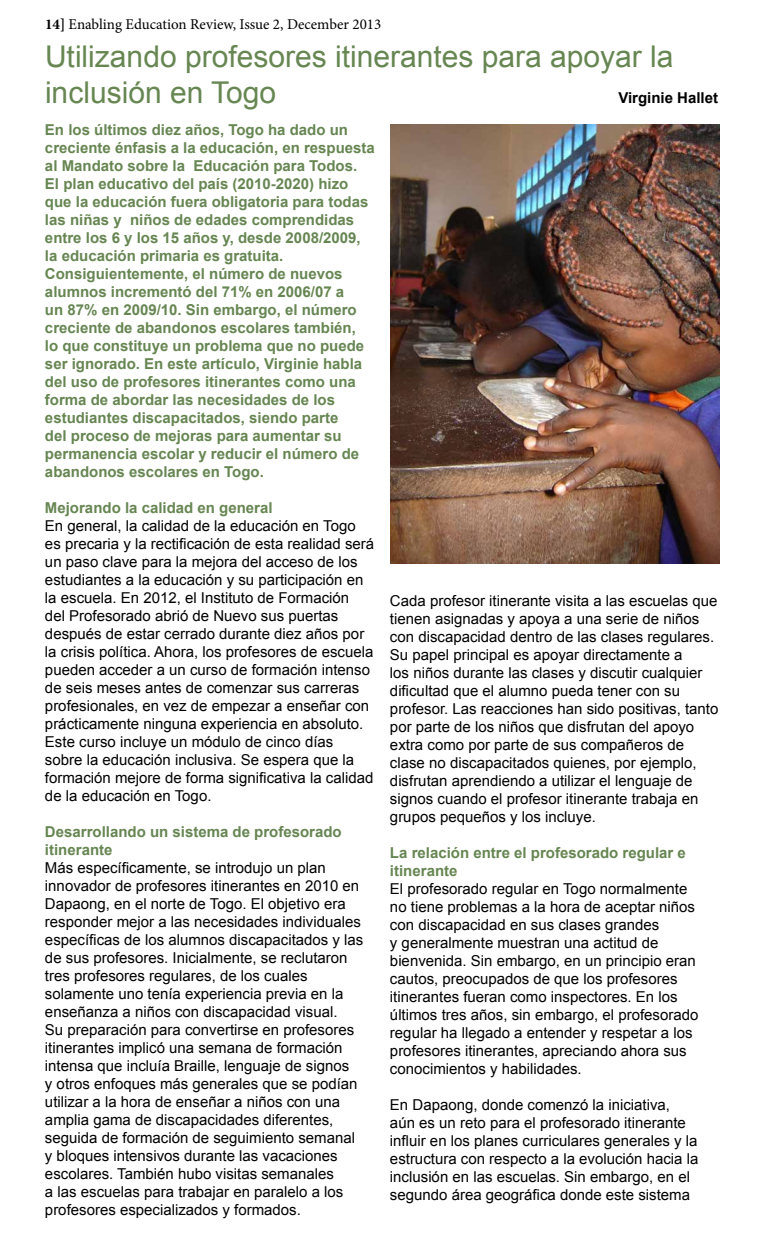
<style>
.page{position:relative;width:765px;height:1260px;background:#fff}
.page>*{position:absolute;margin:0;border:0;box-sizing:border-box;transform-origin:0 0}
.t1{font:30px/36px "Arial";color:#668652}
.t2{font:15px/18px "Arial";color:#000}
.t3{font:700 15px/18px "Arial";color:#668652}
.t4{font:15px "Minion Pro";color:#000}
.t5{font:700 15px "Arial";color:#000}
.s1{font-weight:700}
</style>
<div class="page">
<img style="left:390px;top:124px;width:330px;height:439px">
<p class="t4" style="left:45px;top:14px;width:338px"><span class="s1">14]</span> Enabling Education Review, Issue 2, December 2013</p>
<h1 class="t1" style="left:45px;top:39px;width:630px">Utilizando profesores itinerantes para apoyar la inclusión en Togo</h1>
<p class="t5" style="left:618px;top:88px;width:101px">Virginie Hallet</p>
<p class="t3" style="left:45px;top:121px;width:331px">En los últimos diez años, Togo ha dado un creciente énfasis a la educación, en respuesta al Mandato sobre la Educación para Todos.<br>El plan educativo del país (2010-2020) hizo que la educación fuera obligatoria para todas las niñas y niños de edades comprendidas entre los 6 y los 15 años y, desde 2008/2009, la educación primaria es gratuita.<br>Consiguientemente, el número de nuevos alumnos incrementó del 71% en 2006/07 a<br>un 87% en 2009/10. Sin embargo, el número creciente de abandonos escolares también,<br>lo que constituye un problema que no puede ser ignorado. En este artículo, Virginie habla del uso de profesores itinerantes como una forma de abordar las necesidades de los estudiantes discapacitados, siendo parte<br>del proceso de mejoras para aumentar su permanencia escolar y reducir el número de abandonos escolares en Togo.</p>
<p class="t3" style="left:45px;top:499px;width:229px">Mejorando la calidad en general</p>
<p class="t2" style="left:45px;top:517px;width:331px">En general, la calidad de la educación en Togo es precaria y la rectificación de esta realidad será un paso clave para la mejora del acceso de los estudiantes a la educación y su participación en la escuela. En 2012, el Instituto de Formación<br>del Profesorado abrió de Nuevo sus puertas después de estar cerrado durante diez años por la crisis política. Ahora, los profesores de escuela pueden acceder a un curso de formación intenso de seis meses antes de comenzar sus carreras profesionales, en vez de empezar a enseñar con prácticamente ninguna experiencia en absoluto.<br>Este curso incluye un módulo de cinco días sobre la educación inclusiva. Se espera que la formación mejore de forma significativa la calidad de la educación en Togo.</p>
<p class="t3" style="left:45px;top:823px;width:298px">Desarrollando un sistema de profesorado itinerante</p>
<p class="t2" style="left:45px;top:859px;width:320px">Más específicamente, se introdujo un plan innovador de profesores itinerantes en 2010 en Dapaong, en el norte de Togo. El objetivo era responder mejor a las necesidades individuales específicas de los alumnos discapacitados y las de sus profesores. Inicialmente, se reclutaron tres profesores regulares, de los cuales solamente uno tenía experiencia previa en la enseñanza a niños con discapacidad visual.<br>Su preparación para convertirse en profesores itinerantes implicó una semana de formación intensa que incluía Braille, lenguaje de signos<br>y otros enfoques más generales que se podían utilizar a la hora de enseñar a niños con una amplia gama de discapacidades diferentes, seguida de formación de seguimiento semanal y bloques intensivos durante las vacaciones escolares. También hubo visitas semanales<br>a las escuelas para trabajar en paralelo a los profesores especializados y formados.</p>
<p class="t2" style="left:390px;top:592px;width:330px">Cada profesor itinerante visita a las escuelas que tienen asignadas y apoya a una serie de niños con discapacidad dentro de las clases regulares.<br>Su papel principal es apoyar directamente a<br>los niños durante las clases y discutir cualquier dificultad que el alumno pueda tener con su profesor. Las reacciones han sido positivas, tanto por parte de los niños que disfrutan del apoyo extra como por parte de sus compañeros de clase no discapacitados quienes, por ejemplo, disfrutan aprendiendo a utilizar el lenguaje de signos cuando el profesor itinerante trabaja en grupos pequeños y los incluye.</p>
<p class="t3" style="left:390px;top:844px;width:297px">La relación entre el profesorado regular e itinerante</p>
<p class="t2" style="left:390px;top:880px;width:310px">El profesorado regular en Togo normalmente no tiene problemas a la hora de aceptar niños con discapacidad en sus clases grandes<br>y generalmente muestran una actitud de bienvenida. Sin embargo, en un principio eran cautos, preocupados de que los profesores itinerantes fueran como inspectores. En los últimos tres años, sin embargo, el profesorado regular ha llegado a entender y respetar a los profesores itinerantes, apreciando ahora sus conocimientos y habilidades.</p>
<p class="t2" style="left:390px;top:1096px;width:310px">En Dapaong, donde comenzó la iniciativa, aún es un reto para el profesorado itinerante influir en los planes curriculares generales y la estructura con respecto a la evolución hacia la inclusión en las escuelas. Sin embargo, en el segundo área geográfica donde este sistema</p>
</div>
